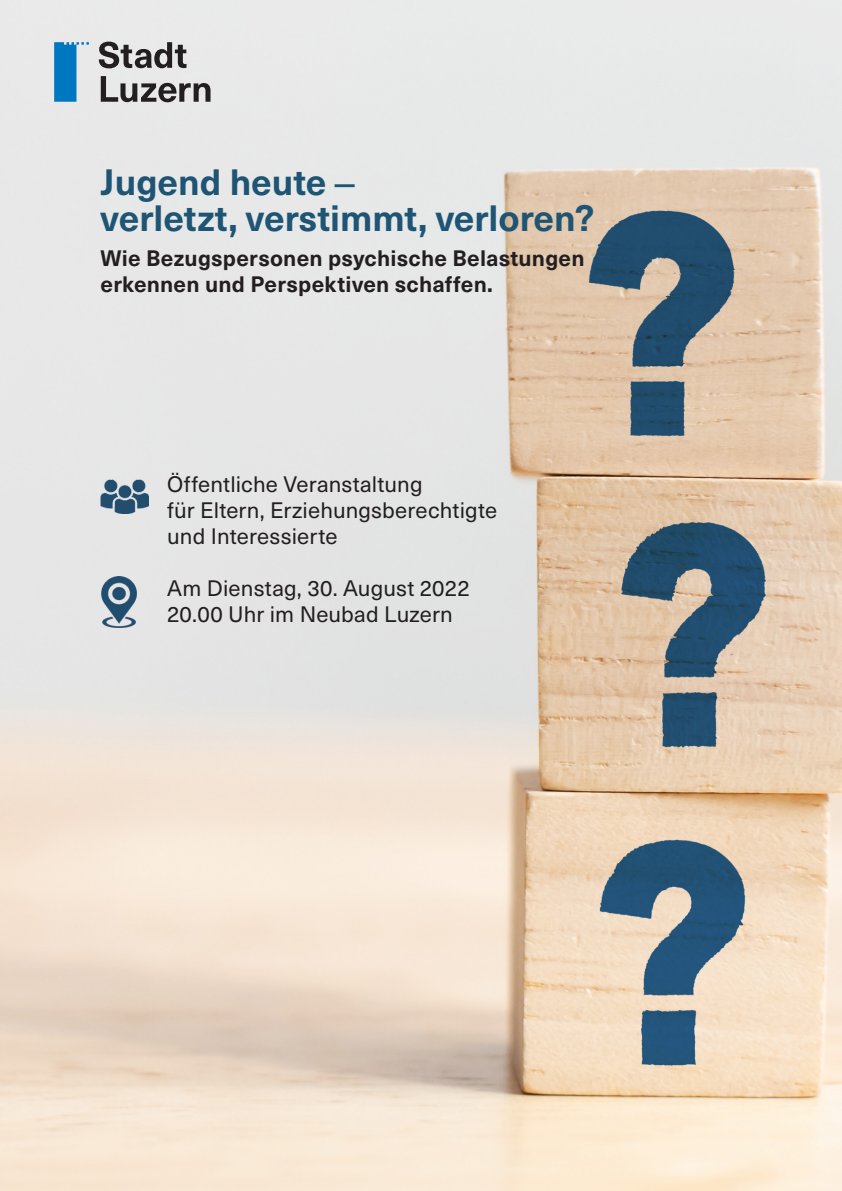
<style>
.page{position:relative;width:842px;height:1191px;background:#fff}
.page>*{position:absolute;margin:0;border:0;box-sizing:border-box;transform-origin:0 0}
.t1{font:700 36px "Neue Haas Unica Pro";color:#1e5574}
.t2{font:22px/26px "Neue Haas Unica Pro";letter-spacing:.005em;color:#231f20}
.t3{font:700 22px/26px "Neue Haas Unica Pro";letter-spacing:.01em;color:#231f20}
.s1{font-family:"Arial";font-weight:400}
</style>
<div class="page">
<img style="left:0;top:0;width:842px;height:1191px">
<svg style="left:99px;top:42px;width:88px;height:26px"></svg>
<svg style="left:101px;top:76px;width:109px;height:26px"></svg>
<svg style="left:54px;top:42px;width:35px;height:60px"></svg>
<img style="left:102px;top:576px;width:35px;height:51px">
<img style="left:101px;top:479px;width:48px;height:34px">
<p class="t1" style="left:101px;top:160px;width:256px">Jugend heute <span class="s1">‒</span></p>
<p class="t1" style="left:101px;top:196px;width:495px">verletzt, verstimmt, verloren?</p>
<p class="t3" style="left:101px;top:246px;width:485px">Wie Bezugspersonen psychische Belastungen erkennen und Perspektiven schaffen.</p>
<p class="t2" style="left:167px;top:471px;width:331px">Öffentliche Veranstaltung<br>für Eltern, Erziehungsberechtigte und Interessierte</p>
<p class="t2" style="left:167px;top:575px;width:304px">Am Dienstag, 30. August 2022<br>20.00 Uhr im Neubad Luzern</p>
</div>
